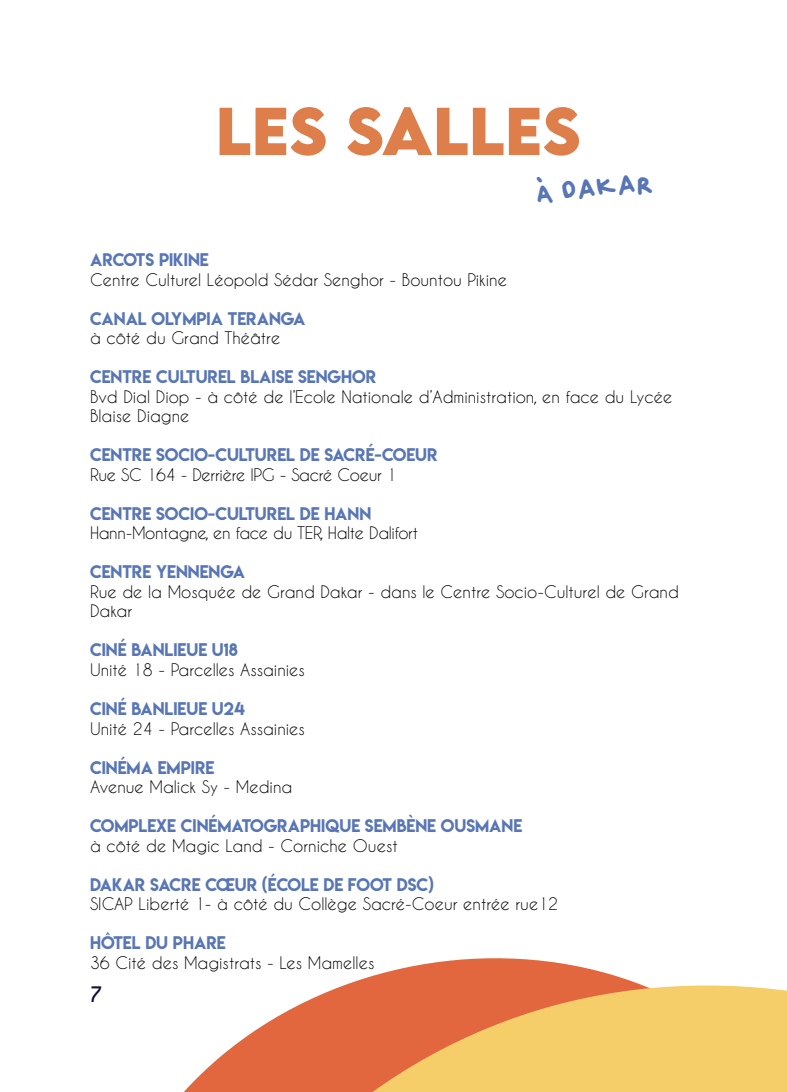
<style>
.page{position:relative;width:787px;height:1092px;background:#fff}
.page>*{position:absolute;margin:0;border:0;box-sizing:border-box;transform-origin:0 0}
.t1{font:700 60px "LEMONMILK";color:#dd7e4b}
.t2{font:30px "Oliver";color:#5876b5}
.t3{font:700 20px "Caviar Dreams";color:#111135}
.t4{font:16.25px/19.5px "Caviar Dreams";color:#000}
.t5{font:16.25px "Lemon Milk";color:#5876b5}
.t6{font:16.25px "Caviar Dreams";letter-spacing:-.02em;color:#000}
</style>
<div class="page">
<svg style="left:184px;top:958px;width:603px;height:133px"></svg>
<h1 class="t1" style="left:215px;top:90px;width:367px">LES SALLES</h1>
<h2 class="t2" style="left:534px;top:177px;width:120px;rotate:-5deg">à Dakar</h2>
<p class="t5" style="left:90px;top:248px;width:120px">ARCOTS PIKINE</p>
<p class="t4" style="left:90px;top:269px;width:418px">Centre Culturel Léopold Sédar Senghor - Bountou Pikine</p>
<p class="t5" style="left:90px;top:307px;width:217px">CANAL OLYMPIA TERANGA</p>
<p class="t4" style="left:90px;top:328px;width:192px">à côté du Grand Théâtre</p>
<p class="t5" style="left:90px;top:365px;width:288px">CENTRE CULTUREL BLAISE SENGHOR</p>
<p class="t4" style="left:90px;top:386px;width:584px">Bvd Dial Diop - à côté de l’Ecole Nationale d’Administration, en face du Lycée<br>Blaise Diagne</p>
<p class="t5" style="left:90px;top:443px;width:349px">CENTRE SOCIO-CULTUREL DE SACRÉ-COEUR</p>
<p class="t6" style="left:90px;top:465px;width:308px">Rue SC 164 - Derrière IPG - Sacré Coeur 1</p>
<p class="t5" style="left:90px;top:502px;width:283px">CENTRE SOCIO-CULTUREL DE HANN</p>
<p class="t6" style="left:90px;top:523px;width:330px">Hann-Montagne, en face du TER, Halte Dalifort</p>
<p class="t5" style="left:90px;top:560px;width:157px">CENTRE YENNENGA</p>
<p class="t4" style="left:90px;top:581px;width:590px">Rue de la Mosquée de Grand Dakar - dans le Centre Socio-Culturel de Grand<br>Dakar</p>
<p class="t5" style="left:90px;top:638px;width:150px">CINÉ BANLIEUE U18</p>
<p class="t4" style="left:90px;top:659px;width:216px">Unité 18 - Parcelles Assainies</p>
<p class="t5" style="left:90px;top:697px;width:157px">CINÉ BANLIEUE U24</p>
<p class="t4" style="left:90px;top:718px;width:216px">Unité 24 - Parcelles Assainies</p>
<p class="t5" style="left:90px;top:755px;width:126px">CINÉMA EMPIRE</p>
<p class="t4" style="left:90px;top:776px;width:204px">Avenue Malick Sy - Medina</p>
<p class="t5" style="left:90px;top:814px;width:434px">COMPLEXE CINÉMATOGRAPHIQUE SEMBÈNE OUSMANE</p>
<p class="t4" style="left:90px;top:835px;width:309px">à côté de Magic Land - Corniche Ouest</p>
<p class="t5" style="left:90px;top:872px;width:345px">DAKAR SACRE CŒUR (ÉCOLE DE FOOT DSC)</p>
<p class="t4" style="left:90px;top:893px;width:469px">SICAP Liberté 1- à côté du Collège Sacré-Coeur entrée rue12</p>
<p class="t5" style="left:90px;top:931px;width:137px">HÔTEL DU PHARE</p>
<p class="t4" style="left:90px;top:952px;width:286px">36 Cité des Magistrats - Les Mamelles</p>
<p class="t3" style="left:90px;top:982px;width:14px">7</p>
</div>
